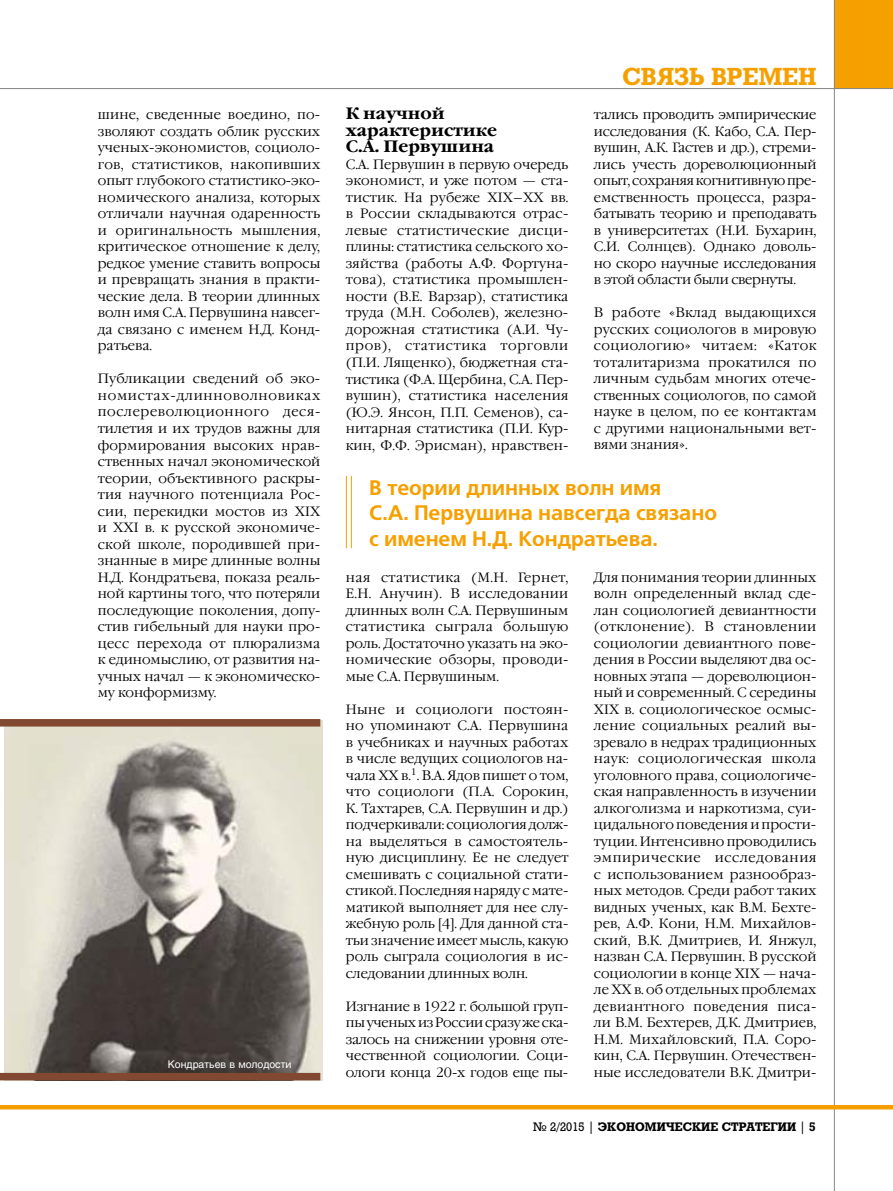
<style>
.page{position:relative;width:893px;height:1191px;background:#fff}
.page>*{position:absolute;margin:0;border:0;box-sizing:border-box;transform-origin:0 0}
.t1{font:700 24px "Rodeo";letter-spacing:-.005em;color:#f6a000}
.t2{font:700 21px/25.5px "Free Set C";letter-spacing:-.005em;color:#f6a000}
.t3{font:700 16.5px/16.5px "Garamond C";color:#000}
.t4{font:300 13.5px/16.5px "Garamond C";color:#000;text-align:justify}
.t5{font:700 12px "Rodeo";color:#000}
.t6{font:10.5px "Helios";color:#fff}
.s1{font-weight:400}
</style>
<div class="page">
<div style="left:834px;top:0;width:59px;height:89px;background:#f6a000"></div>
<hr style="left:0;top:88px;width:893px;height:1px;background:#868786">
<hr style="left:834px;top:0;width:1px;height:1191px;background:#868786">
<hr style="left:0;top:1105px;width:893px;height:4px;background:#f6a000">
<img style="left:4px;top:721px;width:318px;height:359px">
<div style="left:0;top:719px;width:320px;height:7px;background:#814832"></div>
<div style="left:0;top:1073px;width:320px;height:7px;background:#814832"></div>
<hr style="left:351px;top:476px;width:1px;height:72px;background:#f6a000">
<hr style="left:346px;top:476px;width:1px;height:72px;background:#f6a000">
<p class="t4" style="left:98px;top:107px;width:224px">шине, сведенные воедино, по&shy;зволяют создать облик русских ученых-экономистов, социоло&shy;гов, статистиков, накопивших опыт глубокого статистико-эко&shy;номического анализа, которых отличали научная одаренность и оригинальность мышления, критическое отношение к делу, редкое умение ставить вопросы и превращать знания в практи&shy;ческие дела. В теории длинных волн имя С.А. Первушина навсег&shy;да связано с именем Н.Д. Конд&shy;ратьева.</p>
<p class="t4" style="left:98px;top:371px;width:224px">Публикации сведений об эко&shy;номистах-длинноволновиках послереволюционного деся&shy;тилетия и их трудов важны для формирования высоких нрав&shy;ственных начал экономической теории, объективного раскры&shy;тия научного потенциала Рос&shy;сии, перекидки мостов из XIX и XXI в. к русской экономиче&shy;ской школе, породившей при&shy;знанные в мире длинные волны Н.Д. Кондратьева, показа реаль&shy;ной картины того, что потеряли последующие поколения, допу&shy;стив гибельный для науки про&shy;цесс перехода от плюрализма к единомыслию, от развития на&shy;учных начал — к экономическо&shy;му конформизму.</p>
<p class="t6" style="left:168px;top:1057px;width:125px">Кондратьев в молодости</p>
<p class="t3" style="left:346px;top:106px;width:153px">К научной характеристике<br>С.А. Первушина</p>
<p class="t4" style="left:346px;top:156px;width:224px">С.А. Первушин в первую очередь экономист, и уже потом — ста&shy;тистик. На рубеже XIX–XX вв. в России складываются отрас&shy;левые статистические дисци&shy;плины: статистика сельского хо&shy;зяйства (работы А.Ф. Фортуна&shy;това), статистика промышлен&shy;ности (В.Е. Варзар), статистика труда (М.Н. Соболев), железно&shy;дорожная статистика (А.И. Чу&shy;пров), статистика торговли (П.И. Лященко), бюджетная ста&shy;тистика (Ф.А. Щербина, С.А. Пер&shy;вушин), статистика населения (Ю.Э. Янсон, П.П. Семенов), са&shy;нитарная статистика (П.И. Кур&shy;кин, Ф.Ф. Эрисман), нравствен-</p>
<h1 class="t1" style="left:623px;top:62px;width:195px">СВЯЗЬ ВРЕМЕН</h1>
<p class="t4" style="left:594px;top:107px;width:224px">тались проводить эмпирические исследования (К. Кабо, С.А. Пер&shy;вушин, А.К. Гастев и др.), стреми&shy;лись учесть дореволюционный опыт, сохраняя когнитивную пре&shy;емственность процесса, разра&shy;батывать теорию и преподавать в университетах (Н.И. Бухарин, С.И. Солнцев). Однако доволь&shy;но скоро научные исследования в этой области были свернуты.</p>
<p class="t4" style="left:594px;top:305px;width:224px">В работе «Вклад выдающихся русских социологов в мировую социологию» читаем: «Каток тоталитаризма прокатился по личным судьбам многих отече&shy;ственных социологов, по самой науке в целом, по ее контактам с другими национальными вет&shy;вями знания».</p>
<h2 class="t2" style="left:369px;top:475px;width:349px">В теории длинных волн имя<br>С.А. Первушина навсегда связано с именем Н.Д. Кондратьева.</h2>
<p class="t4" style="left:346px;top:569px;width:224px">ная статистика (М.Н. Гернет, Е.Н. Анучин). В исследовании длинных волн С.А. Первушиным статистика сыграла большую роль. Достаточно указать на эко&shy;номические обзоры, проводи&shy;мые С.А. Первушиным.</p>
<p class="t4" style="left:346px;top:701px;width:224px">Ныне и социологи постоян&shy;но упоминают С.А. Первушина в учебниках и научных работах в числе ведущих социологов на&shy;чала ХХ в.<sup>1</sup>. В.А. Ядов пишет о том, что социологи (П.А. Сорокин, К. Тахтарев, С.А. Первушин и др.) подчеркивали: социология долж&shy;на выделяться в самостоятель&shy;ную дисциплину. Ее не следует смешивать с социальной стати&shy;стикой. Последняя наряду с мате&shy;матикой выполняет для нее слу&shy;жебную роль [4]. Для данной ста&shy;тьи значение имеет мысль, какую роль сыграла социология в ис&shy;следовании длинных волн.</p>
<p class="t4" style="left:346px;top:998px;width:224px">Изгнание в 1922 г. большой груп&shy;пы ученых из России сразу же ска&shy;залось на снижении уровня оте&shy;чественной социологии. Соци&shy;ологи конца 20-х годов еще пы-</p>
<p class="t4" style="left:594px;top:569px;width:224px">Для понимания теории длинных волн определенный вклад сде&shy;лан социологией девиантности (отклонение). В становлении социологии девиантного пове&shy;дения в России выделяют два ос&shy;новных этапа — дореволюцион&shy;ный и современный. С середины XIX в. социологическое осмыс&shy;ление социальных реалий вы&shy;зревало в недрах традиционных наук: социологическая школа уголовного права, социологиче&shy;ская направленность в изучении алкоголизма и наркотизма, суи&shy;цидального поведения и прости&shy;туции. Интенсивно проводились эмпирические исследования с использованием разнообраз&shy;ных методов. Среди работ таких видных ученых, как В.М. Бехте&shy;рев, А.Ф. Кони, Н.М. Михайлов&shy;ский, В.К. Дмитриев, И. Янжул, назван С.А. Первушин. В русской социологии в конце XIX — нача&shy;ле XX в. об отдельных проблемах девиантного поведения писа&shy;ли В.М. Бехтерев, Д.К. Дмитриев, Н.М. Михайловский, П.А. Соро&shy;кин, С.А. Первушин. Отечествен&shy;ные исследователи В.К. Дмитри-</p>
<p class="t5" style="left:533px;top:1119px;width:284px"><span class="s1">№ 2/2015 |</span> ЭКОНОМИЧЕСКИЕ СТРАТЕГИИ <span class="s1">|</span> 5</p>
</div>
